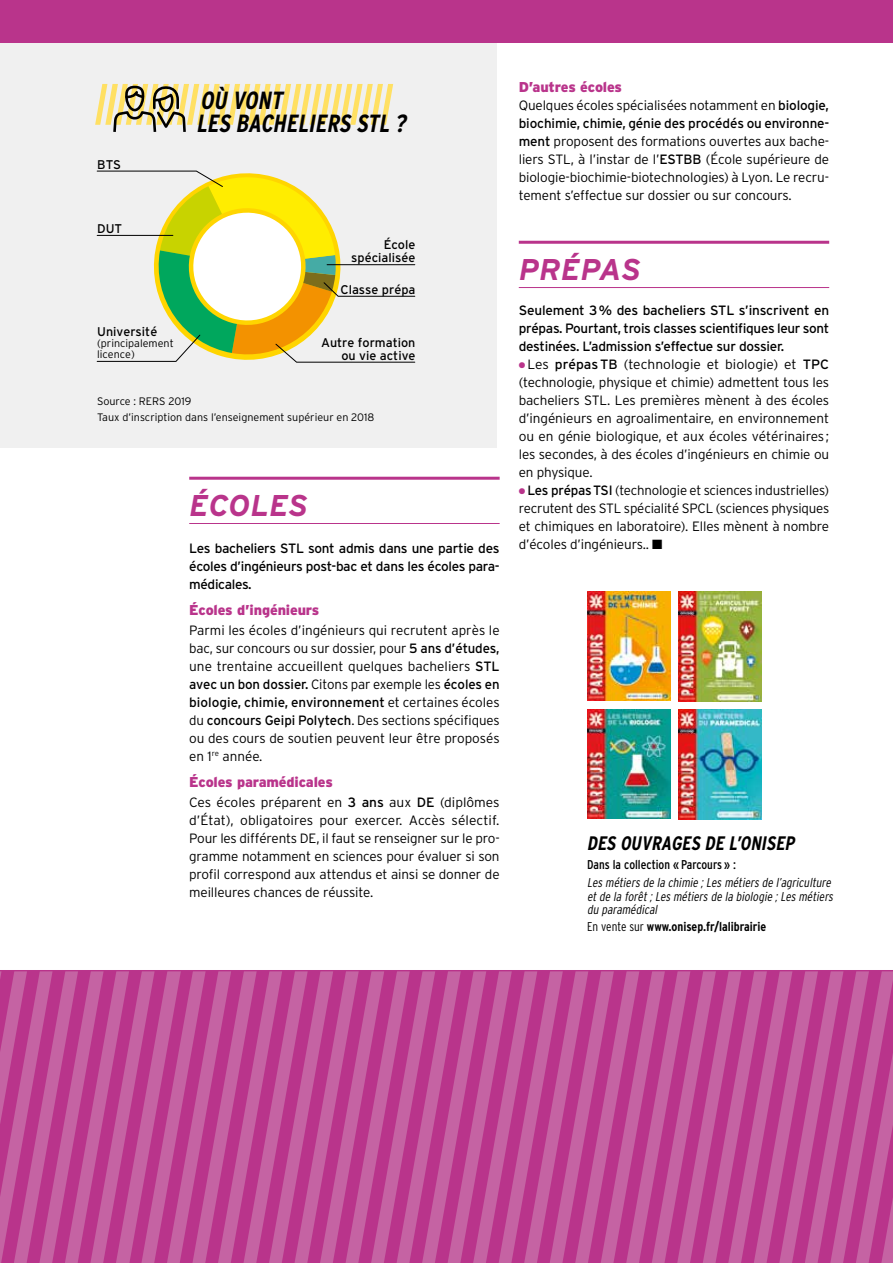
<style>
.page{position:relative;width:893px;height:1263px;background:#fff}
.page>*{position:absolute;margin:0;border:0;box-sizing:border-box;transform-origin:0 0}
.t1{font:italic 700 30px "Interstate";letter-spacing:.01em;color:#b9348b}
.t2{font:italic 700 condensed 24.75px/23.1px "Interstate";color:#000}
.t3{font:italic 700 condensed 19.5px "Interstate";color:#000}
.t4{font:900 14.25px "Interstate";letter-spacing:-.01em;color:#b9348b}
.t5{font:300 13.5px/18px "Interstate";letter-spacing:-.01em;color:#000;text-align:justify}
.t6{font:13.5px/18px "Interstate";letter-spacing:-.025em;color:#000;text-align:justify}
.t7{font:italic 300 condensed 12.75px/13.5px "Interstate";color:#000}
.t8{font:700 condensed 12.75px "Interstate";color:#000}
.t9{font:condensed 12.75px "Interstate";color:#000}
.t10{font:12.6px/12.6px "Interstate";color:#000;text-align:right}
.t11{font:300 10.8px/16.2px "Interstate";color:#000}
.s1{font-weight:400}
.s2{color:#b9348b}
.s3{font-weight:300}
</style>
<div class="page">
<hr style="left:189px;top:477px;width:311px;height:3px;background:#b9348b">
<hr style="left:189px;top:523px;width:311px;height:1px;background:#b9348b">
<hr style="left:519px;top:241px;width:310px;height:3px;background:#b9348b">
<hr style="left:519px;top:287px;width:310px;height:1px;background:#b9348b">
<div style="left:0;top:43px;width:497px;height:405px;background:#f0f0f0"></div>
<svg style="left:95px;top:84px;width:299px;height:48px"></svg>
<svg style="left:96px;top:170px;width:320px;height:193px"></svg>
<img style="left:587px;top:591px;width:83px;height:109px">
<img style="left:587px;top:710px;width:83px;height:108px">
<img style="left:679px;top:710px;width:83px;height:110px">
<img style="left:679px;top:591px;width:83px;height:110px">
<div style="left:0;top:0;width:893px;height:43px;background:#b9348b"></div>
<svg style="left:0;top:970px;width:893px;height:293px"></svg>
<p class="t10" style="left:97px;top:158px;width:26px">BTS</p>
<p class="t10" style="left:97px;top:222px;width:27px">DUT</p>
<p class="t10" style="left:97px;top:326px;width:62px">Université</p>
<p class="t11" style="left:97px;top:338px;width:78px;line-height:10.8px">(principalement licence)</p>
<h2 class="t2" style="left:196px;top:89px;width:216px">OÙ VONT<br>LES BACHELIERS STL ?</h2>
<p class="t10" style="left:351px;top:238px;width:66px">École spécialisée</p>
<p class="t10" style="left:340px;top:283px;width:77px">Classe prépa</p>
<p class="t10" style="left:321px;top:336px;width:96px">Autre formation ou vie active</p>
<p class="t11" style="left:97px;top:393px;width:279px">Source : RERS 2019<br>Taux d’inscription dans l’enseignement supérieur en 2018</p>
<h1 class="t1" style="left:189px;top:487px;width:120px">ÉCOLES</h1>
<p class="t6" style="left:189px;top:539px;width:312px">Les bacheliers STL sont admis dans une partie des écoles d’ingénieurs post-bac et dans les écoles para&shy;médicales.</p>
<p class="t4" style="left:189px;top:601px;width:132px">Écoles d’ingénieurs</p>
<p class="t5" style="left:189px;top:621px;width:312px">Parmi les écoles d’ingénieurs qui recrutent après le bac, sur concours ou sur dossier, pour <span class="s1">5 ans d’études, </span>une trentaine accueillent quelques bacheliers <span class="s1">STL avec un bon dossier.</span> Citons par exemple les <span class="s1">écoles en biologie, chimie, environnement</span> et certaines écoles du <span class="s1">concours Geipi Polytech</span>. Des sections spécifiques ou des cours de soutien peuvent leur être proposés en 1<sup>re</sup> année.</p>
<p class="t4" style="left:189px;top:773px;width:145px">Écoles paramédicales</p>
<p class="t5" style="left:189px;top:793px;width:312px">Ces écoles préparent en <span class="s1">3 ans</span> aux <span class="s1">DE</span> (diplômes d’État), obligatoires pour exercer. Accès sélectif.<br>Pour les différents DE, il faut se renseigner sur le pro&shy;gramme notamment en sciences pour évaluer si son profil correspond aux attendus et ainsi se donner de meilleures chances de réussite.</p>
<p class="t4" style="left:519px;top:79px;width:105px">D’autres écoles</p>
<p class="t5" style="left:519px;top:96px;width:312px">Quelques écoles spécialisées notamment en <span class="s1">biologie, biochimie, chimie, génie des procédés ou environne&shy;ment</span> proposent des formations ouvertes aux bache&shy;liers STL, à l’instar de l’<span class="s1">ESTBB</span> (École supérieure de biologie-biochimie-biotechnologies) à Lyon. Le recru&shy;tement s’effectue sur dossier ou sur concours.</p>
<h1 class="t1" style="left:519px;top:251px;width:123px">PRÉPAS</h1>
<p class="t6" style="left:519px;top:301px;width:312px">Seulement 3% des bacheliers STL s’inscrivent en prépas. Pourtant, trois classes scientifiques leur sont destinées. L’admission s’effectue sur dossier.</p>
<p class="t5" style="left:519px;top:355px;width:312px"><span class="s2">●</span> Les <span class="s1">prépasTB</span> (technologie et biologie) et <span class="s1">TPC </span>(technologie, physique et chimie) admettent tous les bacheliers STL. Les premières mènent à des écoles d’ingénieurs en agroalimentaire, en environnement ou en génie biologique, et aux écoles vétérinaires; les secondes, à des écoles d’ingénieurs en chimie ou en physique.</p>
<p class="t5" style="left:519px;top:481px;width:312px"><span class="s2">●</span> <span class="s1">Les prépasTSI</span> (technologie et sciences industrielles) recrutent des STL spécialité SPCL (sciences physiques et chimiques en laboratoire). Elles mènent à nombre d’écoles d’ingénieurs.. ■</p>
<h3 class="t3" style="left:587px;top:831px;width:213px">DES OUVRAGES DE L’ONISEP</h3>
<p class="t9" style="left:587px;top:857px;width:150px">Dans la collection « Parcours » :</p>
<p class="t7" style="left:587px;top:876px;width:250px">Lesmétiersde la chimie ;Lesmétiersde l’agriculture etde la forêt;Lesmétiersde la biologie ;Lesmétiers du paramédical</p>
<p class="t8" style="left:587px;top:919px;width:181px"><span class="s3">En vente sur</span> www.onisep.fr/lalibrairie</p>
</div>
